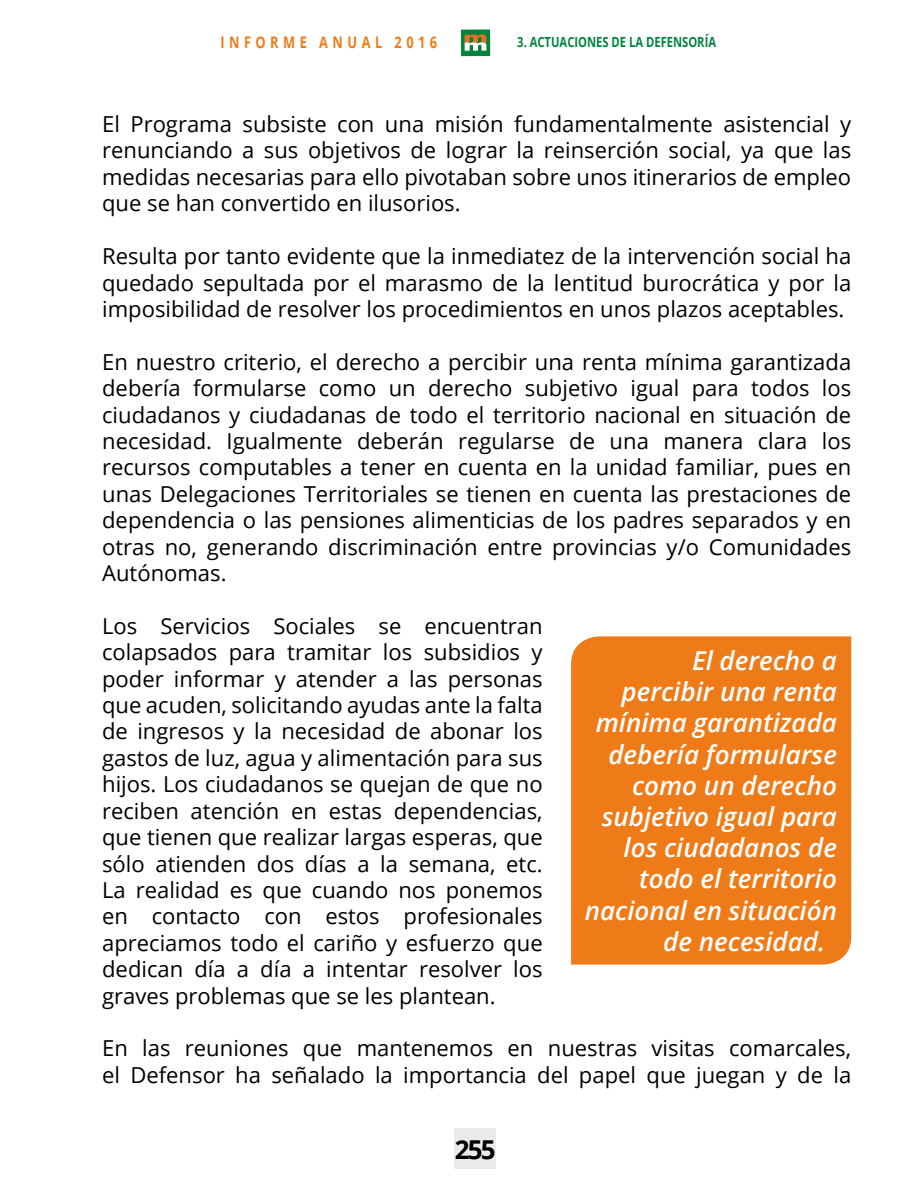
<style>
.page{position:relative;width:908px;height:1191px;background:#fff}
.page>*{position:absolute;margin:0;border:0;box-sizing:border-box;transform-origin:0 0}
.t1{font:italic 600 26px "Open Sans";color:#fff}
.t2{font:700 26px "Open Sans";color:#000}
.t3{font:22px/26.4px "Open Sans";color:#000;text-align:justify}
.t4{font:700 16px "Open Sans";letter-spacing:.35em;color:#ee7b18;scale:.8 1}
.t5{font:700 14px "Open Sans";color:#02843d;scale:.8 1}
</style>
<div class="page">
<div style="left:460px;top:29px;width:30px;height:27px;background:#02843d"></div>
<svg style="left:464px;top:35px;width:22px;height:16px"></svg>
<div style="left:454px;top:1128px;width:41px;height:41px;background:#ece9e9"></div>
<div style="left:571px;top:636px;width:281px;height:329px;background:#ee7b18"></div>
<p class="t4" style="left:220px;top:31px;width:272px">INFORME ANUAL 2016</p>
<p class="t5" style="left:517px;top:32px;width:250px">3. ACTUACIONES DE LA DEFENSORÍA</p>
<p class="t3" style="left:102px;top:110px;width:750px">El Programa subsiste con una misión fundamentalmente asistencial y renunciando a sus objetivos de lograr la reinserción social, ya que las medidas necesarias para ello pivotaban sobre unos itinerarios de empleo que se han convertido en ilusorios.</p>
<p class="t3" style="left:102px;top:242px;width:750px">Resulta por tanto evidente que la inmediatez de la intervención social ha quedado sepultada por el marasmo de la lentitud burocrática y por la imposibilidad de resolver los procedimientos en unos plazos aceptables.</p>
<p class="t3" style="left:102px;top:348px;width:750px">En nuestro criterio, el derecho a percibir una renta mínima garantizada debería formularse como un derecho subjetivo igual para todos los ciudadanos y ciudadanas de todo el territorio nacional en situación de necesidad. Igualmente deberán regularse de una manera clara los recursos computables a tener en cuenta en la unidad familiar, pues en unas Delegaciones Territoriales se tienen en cuenta las prestaciones de dependencia o las pensiones alimenticias de los padres separados y en otras no, generando discriminación entre provincias y/o Comunidades Autónomas.</p>
<p class="t3" style="left:102px;top:612px;width:442px">Los Servicios Sociales se encuentran colapsados para tramitar los subsidios y poder informar y atender a las personas que acuden, solicitando ayudas ante la falta de ingresos y la necesidad de abonar los gastos de luz, agua y alimentación para sus hijos. Los ciudadanos se quejan de que no reciben atención en estas dependencias, que tienen que realizar largas esperas, que sólo atienden dos días a la semana, etc.<br>La realidad es que cuando nos ponemos en contacto con estos profesionales apreciamos todo el cariño y esfuerzo que dedican día a día a intentar resolver los graves problemas que se les plantean.</p>
<p class="t3" style="left:102px;top:1034px;width:750px">En las reuniones que mantenemos en nuestras visitas comarcales, el Defensor ha señalado la importancia del papel que juegan y de la</p>
<p class="t1" style="left:691px;top:643px;width:146px">El derecho a</p>
<p class="t1" style="left:621px;top:674px;width:217px">percibir una renta</p>
<p class="t1" style="left:595px;top:705px;width:242px">mínima garantizada</p>
<p class="t1" style="left:608px;top:736px;width:230px">debería formularse</p>
<p class="t1" style="left:632px;top:767px;width:206px">como un derecho</p>
<p class="t1" style="left:601px;top:799px;width:237px">subjetivo igual para</p>
<p class="t1" style="left:623px;top:830px;width:215px">los ciudadanos de</p>
<p class="t1" style="left:639px;top:861px;width:199px">todo el territorio</p>
<p class="t1" style="left:584px;top:892px;width:254px">nacional en situación</p>
<p class="t1" style="left:663px;top:923px;width:163px">de necesidad.</p>
<p class="t2" style="left:454px;top:1131px;width:43px">255</p>
</div>
